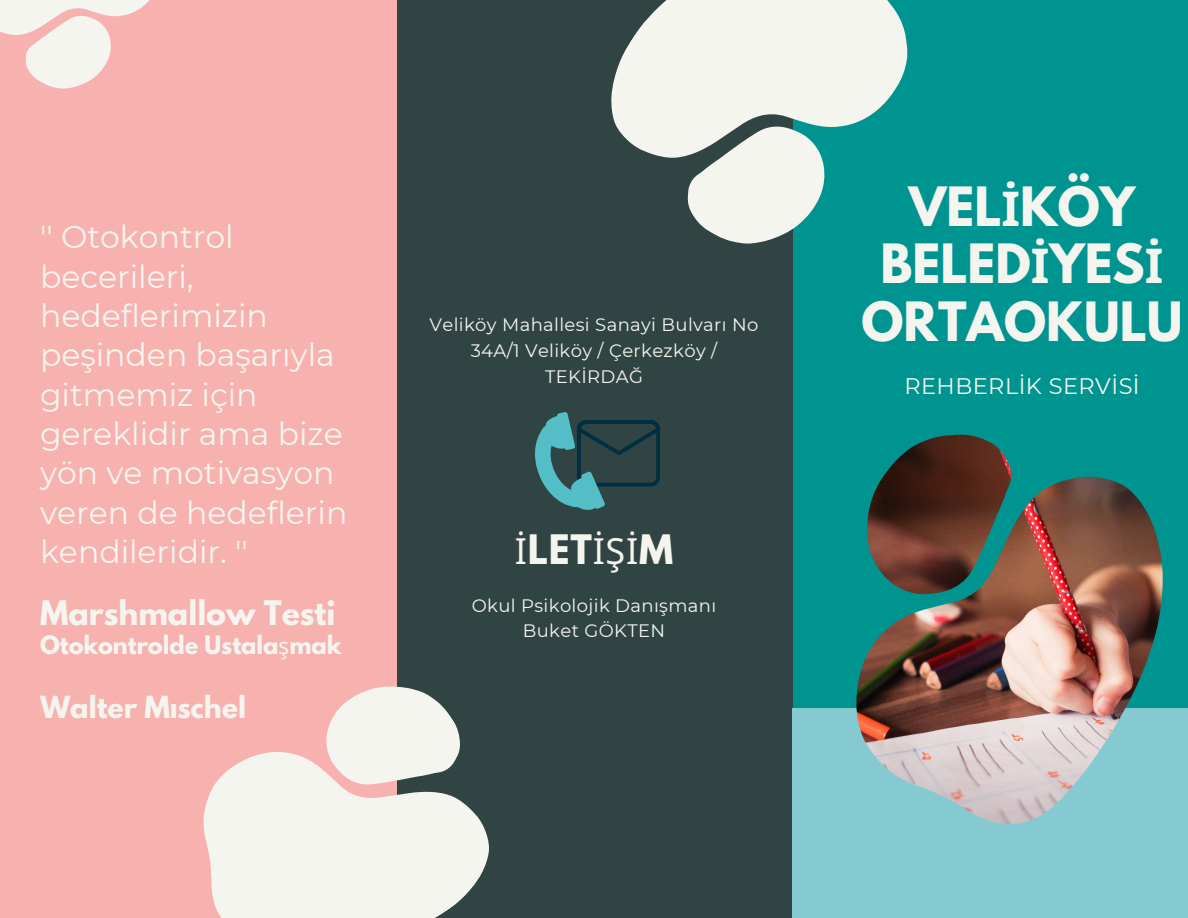
<style>
.page{position:relative;width:1188px;height:918px;background:#009490}
.page>*{position:absolute;margin:0;border:0;box-sizing:border-box;transform-origin:0 0}
.t1{font:700 48px/57.3px "League Spartan";color:#f5f5ef;text-align:center}
.t2{font:36px "Noto Sans";color:#f5f5ef}
.t3{font:31.5px/39.3px "Montserrat";color:#f5f5ef}
.t4{font:700 30px "League Spartan";color:#f5f5ef}
.t5{font:700 27px "League Spartan";color:#f5f5ef}
.t6{font:700 22.5px "League Spartan";color:#f5f5ef}
.t7{font:22.5px "Montserrat";letter-spacing:.02em;color:#f5f5ef}
.t8{font:18px/25.8px "Montserrat";letter-spacing:.02em;color:#f5f5ef;text-align:center}
.s1{font-family:"Noto Sans";font-weight:400}
.s2{font-family:"League Spartan";font-weight:700}
.s3{font-family:"Noto Sans"}
</style>
<div class="page">
<div style="left:396px;top:0;width:397px;height:918px;background:#304543"></div>
<div style="left:792px;top:708px;width:396px;height:210px;background:#85cad0"></div>
<div style="left:0;top:0;width:397px;height:918px;background:#f7b2b0"></div>
<img style="left:856px;top:435px;width:307px;height:389px">
<svg style="left:611px;top:0;width:297px;height:244px;fill:#f5f5ef"></svg>
<svg style="left:0;top:0;width:150px;height:89px"></svg>
<svg style="left:203px;top:686px;width:286px;height:232px;fill:#f5f5ef"></svg>
<svg style="left:535px;top:412px;width:125px;height:98px"></svg>
<p class="t3" style="left:40px;top:217px;width:309px">'' Otokontrol becerileri, hedeflerimizin peşinden başarıyla gitmemiz için gereklidir ama bize yön ve motivasyon veren de hedeflerin kendileridir. ''</p>
<p class="t4" style="left:40px;top:598px;width:297px">Marshmallow Testi</p>
<p class="t6" style="left:40px;top:634px;width:303px">Otokontrolde Ustala<span class="s1">ş</span>mak</p>
<p class="t5" style="left:40px;top:694px;width:207px">Walter Mıschel</p>
<p class="t8" style="left:430px;top:312px;width:330px">Veliköy Mahallesi Sanayi Bulvarı No<br>34A/1 Veliköy / Çerkezköy /<br>TEKİRDAĞ</p>
<p class="t2" style="left:515px;top:525px;width:160px">İ<span class="s2">LET</span>İŞİ<span class="s2">M</span></p>
<p class="t8" style="left:472px;top:592px;width:246px">Okul Psikolojik Danışmanı</p>
<p class="t8" style="left:523px;top:618px;width:144px">Buket GÖKTEN</p>
<p class="t1" style="left:881px;top:184px;width:284px">VEL<span class="s3">İ</span>KÖY<br>BELED<span class="s3">İ</span>YES<span class="s3">İ</span></p>
<p class="t1" style="left:862px;top:299px;width:323px">ORTAOKULU</p>
<p class="t7" style="left:904px;top:372px;width:237px">REHBERLİK SERVİSİ</p>
</div>
